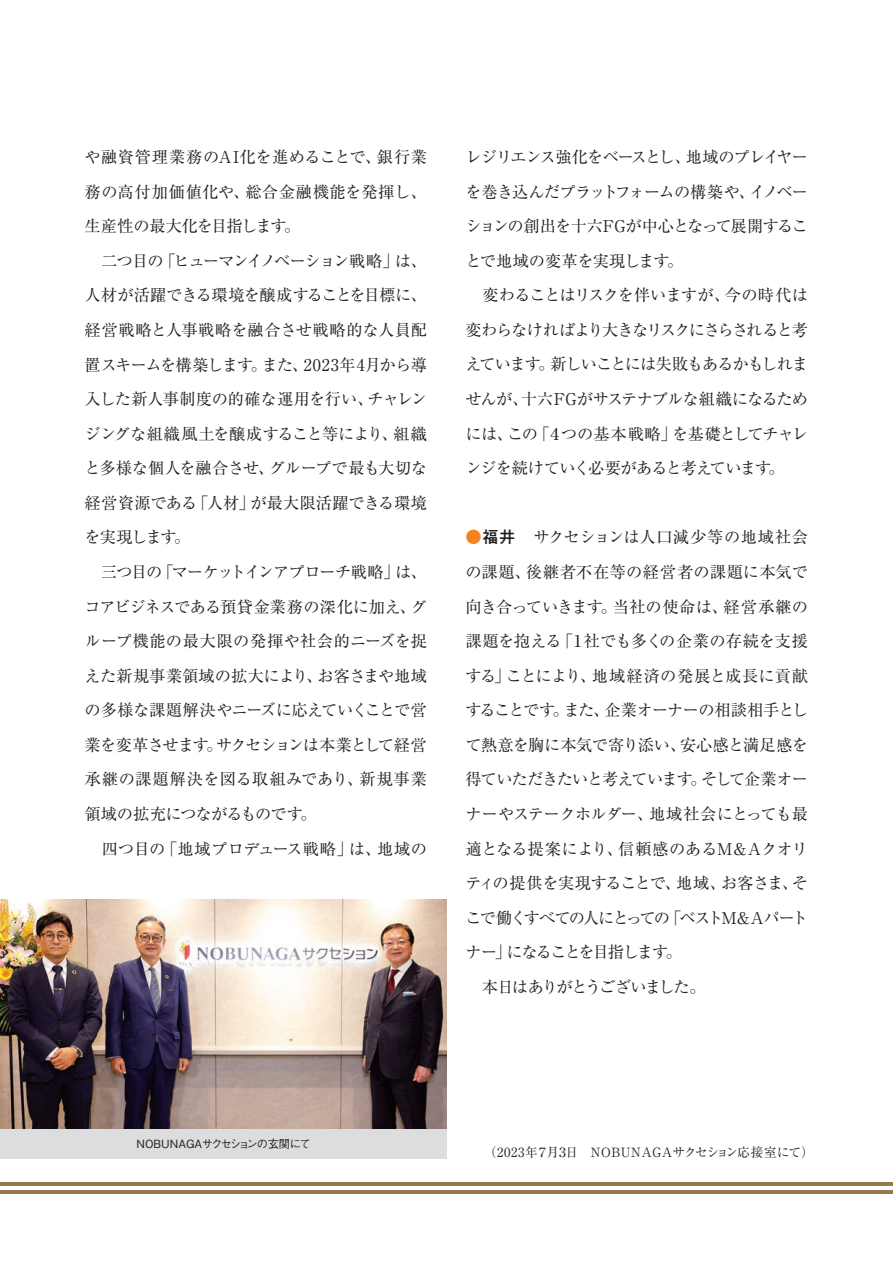
<style>
.page{position:relative;width:893px;height:1263px;background:#fff}
.page>*{position:absolute;margin:0;border:0;box-sizing:border-box;transform-origin:0 0}
.t1{font:16.2px/34.5px "Ryumin Pr 6 N";letter-spacing:-.03em;color:#231f20}
.t2{font:16.2px/34.5px "Ryumin Pr 6 N";letter-spacing:-.055em;color:#231f20}
.t3{font:12.75px "Ryumin Pr 6 N";letter-spacing:.035em;color:#231f20}
.t4{font:500 11.25px "Gothic BBB Pr 5";letter-spacing:-.035em;color:#231f20}
.s1{font-family:"PA1 Gothic Std N";font-weight:500;color:#f58220}
.s2{font-family:"PA1 Gothic Std N";font-weight:500}
</style>
<div class="page">
<img style="left:0;top:899px;width:446px;height:230px">
<div style="left:0;top:1129px;width:446px;height:30px;background:#dcdddf"></div>
<hr style="left:0;top:1182px;width:893px;height:3px;background:#977751">
<hr style="left:0;top:1191px;width:893px;height:3px;background:#977751">
<p class="t1" style="left:85px;top:139px;width:344px">や融資管理業務のAI化を進めることで、銀行業務の高付加価値化や、総合金融機能を発揮し、生産性の最大化を目指します。<br>　二つ目の「ヒューマンイノベーション戦略」は、人材が活躍できる環境を醸成することを目標に、経営戦略と人事戦略を融合させ戦略的な人員配置スキームを構築します。また、2023年4月から導入した新人事制度の的確な運用を行い、チャレンジングな組織風土を醸成すること等により、組織と多様な個人を融合させ、グループで最も大切な経営資源である「人材」が最大限活躍できる環境を実現します。<br>　三つ目の「マーケットインアプローチ戦略」は、コアビジネスである預貸金業務の深化に加え、グループ機能の最大限の発揮や社会的ニーズを捉えた新規事業領域の拡大により、お客さまや地域の多様な課題解決やニーズに応えていくことで営業を変革させます。サクセションは本業として経営承継の課題解決を図る取組みであり、新規事業領域の拡充につながるものです。<br>　四つ目の「地域プロデュース戦略」は、地域の</p>
<p class="t2" style="left:465px;top:139px;width:344px">レジリエンス強化をベースとし、地域のプレイヤーを巻き込んだプラットフォームの構築や、イノベーションの創出を十六FGが中心となって展開することで地域の変革を実現します。<br>　変わることはリスクを伴いますが、今の時代は変わらなければより大きなリスクにさらされると考えています。新しいことには失敗もあるかもしれませんが、十六FGがサステナブルな組織になるためには、この「４つの基本戦略」を基礎としてチャレンジを続けていく必要があると考えています。</p>
<p class="t1" style="left:465px;top:519px;width:344px"><span class="s1">●</span><span class="s2">福井</span>　サクセションは人口減少等の地域社会の課題、後継者不在等の経営者の課題に本気で向き合っていきます。当社の使命は、経営承継の課題を抱える「１社でも多くの企業の存続を支援する」ことにより、地域経済の発展と成長に貢献することです。また、企業オーナーの相談相手として熱意を胸に本気で寄り添い、安心感と満足感を得ていただきたいと考えています。そして企業オーナーやステークホルダー、地域社会にとっても最適となる提案により、信頼感のあるM&amp;Aクオリティの提供を実現することで、地域、お客さま、そこで働くすべての人にとっての「ベストM&amp;Aパートナー」になることを目指します。<br>　本日はありがとうございました。</p>
<p class="t4" style="left:136px;top:1135px;width:176px">NOBUNAGAサクセションの玄関にて</p>
<p class="t3" style="left:484px;top:1142px;width:332px">（2023年７月３日　NOBUNAGAサクセション応接室にて）</p>
</div>
